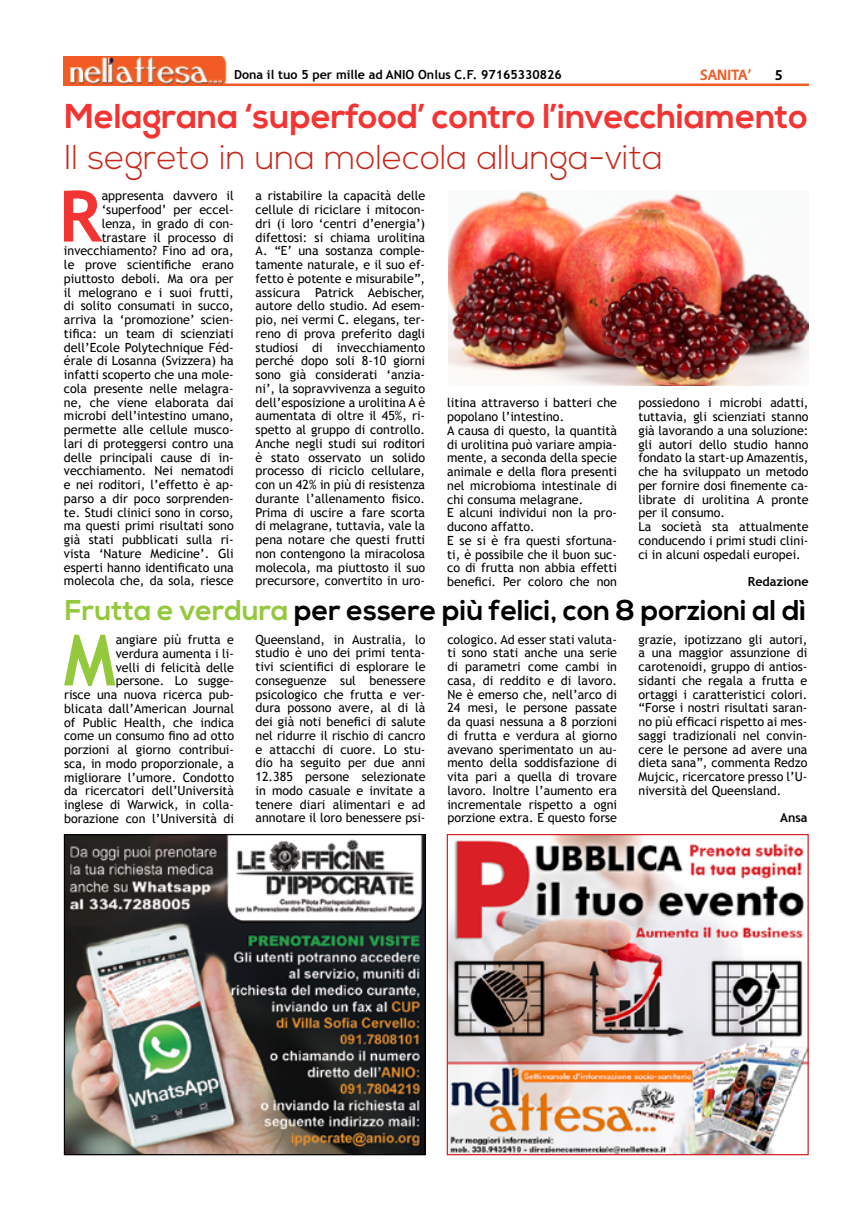
<style>
.page{position:relative;width:858px;height:1212px;background:#fff}
.page>*{position:absolute;margin:0;border:0;box-sizing:border-box;transform-origin:0 0}
.t1{font:700 70.88px "Trebuchet MS";color:#f23533}
.t2{font:700 70.88px "Trebuchet MS";color:#95c93d}
.t3{font:700 34.5px "Nexa";color:#f23533}
.t4{font:300 34.5px "Nexa";color:#c82418}
.t5{font:700 28.62px "Nexa";color:#000}
.t6{font:700 15px "Vegur";color:#f15a25}
.t7{font:700 15px "Vegur";color:#000}
.t8{font:12.62px/13.8px "Trebuchet MS";color:#000;text-align:justify}
.t9{font:700 12.62px "Trebuchet MS";color:#000}
.t10{font:700 12.5px "Trebuchet MS";color:#000}
.s1{color:#95c93d}
</style>
<div class="page">
<img style="left:64px;top:57px;width:744px;height:29px">
<img style="left:448px;top:836px;width:358px;height:317px">
<div style="left:446px;top:834px;width:362px;height:321px;border:1px solid #d2232a"></div>
<img style="left:449px;top:191px;width:359px;height:195px">
<img style="left:66px;top:836px;width:358px;height:317px">
<div style="left:64px;top:834px;width:362px;height:321px;border:1px solid #000"></div>
<p class="t10" style="left:234px;top:67px;width:329px">Dona il tuo 5 per mille ad ANIO Onlus C.F. 97165330826</p>
<p class="t6" style="left:700px;top:67px;width:53px">SANITA’</p>
<p class="t7" style="left:774px;top:67px;width:9px">5</p>
<h2 class="t3" style="left:65px;top:97px;width:745px">Melagrana ‘superfood’ contro l’invecchiamento</h2>
<h2 class="t4" style="left:65px;top:138px;width:599px">Il segreto in una molecola allunga-vita</h2>
<h1 class="t1" style="left:59px;top:172px;width:44px">R</h1>
<p class="t8" style="left:64px;top:189px;width:171px;text-align:right">appresenta davvero il ‘superfood’ per eccel-<br>lenza, in grado di con&shy;trastare il processo di invecchiamento? Fino ad ora, le prove scientifiche erano piuttosto deboli. Ma ora per il melograno e i suoi frutti, di solito consumati in succo, arriva la ‘promozione’ scien&shy;tifica: un team di scienziati dell’Ecole Polytechnique Féd&shy;érale di Losanna (Svizzera) ha infatti scoperto che una mole&shy;cola presente nelle melagra&shy;ne, che viene elaborata dai microbi dell’intestino umano, permette alle cellule musco&shy;lari di proteggersi contro una delle principali cause di in&shy;vecchiamento. Nei nematodi e nei roditori, l’effetto è ap&shy;parso a dir poco sorprenden&shy;te. Studi clinici sono in corso, ma questi primi risultati sono già stati pubblicati sulla ri&shy;vista ‘Nature Medicine’. Gli esperti hanno identificato una molecola che, da sola, riesce</p>
<p class="t8" style="left:256px;top:189px;width:171px">a ristabilire la capacità delle cellule di riciclare i mitocon&shy;dri (i loro ‘centri d’energia’) difettosi: si chiama urolitina A. “E’ una sostanza comple&shy;tamente naturale, e il suo ef&shy;fetto è potente e misurabile”, assicura Patrick Aebischer, autore dello studio. Ad esem&shy;pio, nei vermi C. elegans, ter&shy;reno di prova preferito dagli studiosi di invecchiamento perché dopo soli 8-10 giorni sono già considerati ‘anzia&shy;ni’, la sopravvivenza a seguito dell’esposizione a urolitina A è aumentata di oltre il 45%, ri&shy;spetto al gruppo di controllo.<br>Anche negli studi sui roditori è stato osservato un solido processo di riciclo cellulare, con un 42% in più di resistenza durante l’allenamento fisico.<br>Prima di uscire a fare scorta di melagrane, tuttavia, vale la pena notare che questi frutti non contengono la miracolosa molecola, ma piuttosto il suo precursore, convertito in uro-</p>
<p class="t8" style="left:447px;top:396px;width:171px;text-align:left">litina attraverso i batteri che popolano l’intestino.<br>A causa di questo, la quantità di urolitina può variare ampia&shy;mente, a seconda della specie animale e della flora presenti nel microbioma intestinale di chi consuma melagrane.<br>E alcuni individui non la pro&shy;ducono affatto.<br>E se si è fra questi sfortuna&shy;ti, è possibile che il buon suc&shy;co di frutta non abbia effetti benefici. Per coloro che non</p>
<p class="t8" style="left:638px;top:396px;width:172px;text-align:left">possiedono i microbi adatti, tuttavia, gli scienziati stanno già lavorando a una soluzione: gli autori dello studio hanno fondato la start-up Amazentis, che ha sviluppato un metodo per fornire dosi finemente ca&shy;librate di urolitina A pronte per il consumo.<br>La società sta attualmente conducendo i primi studi clini&shy;ci in alcuni ospedali europei.</p>
<p class="t9" style="left:747px;top:574px;width:62px">Redazione</p>
<h3 class="t5" style="left:65px;top:594px;width:742px"><span class="s1">Frutta e verdura</span> per essere più felici, con 8 porzioni al dì</h3>
<h1 class="t2" style="left:63px;top:616px;width:54px">M</h1>
<p class="t8" style="left:64px;top:633px;width:171px;text-align:right">angiare più frutta e<br>verdura aumenta i li-<br>velli di felicità delle persone. Lo sugge-<br>risce una nuova ricerca pub&shy;blicata dall’American Journal of Public Health, che indica come un consumo fino ad otto porzioni al giorno contribui&shy;sca, in modo proporzionale, a migliorare l’umore. Condotto da ricercatori dell’Università inglese di Warwick, in colla&shy;borazione con l’Università di</p>
<p class="t8" style="left:255px;top:632px;width:171px">Queensland, in Australia, lo studio è uno dei primi tenta&shy;tivi scientifici di esplorare le conseguenze sul benessere psicologico che frutta e ver&shy;dura possono avere, al di là dei già noti benefici di salute nel ridurre il rischio di cancro e attacchi di cuore. Lo stu&shy;dio ha seguito per due anni 12.385 persone selezionate in modo casuale e invitate a tenere diari alimentari e ad annotare il loro benessere psi-</p>
<p class="t8" style="left:447px;top:632px;width:171px">cologico. Ad esser stati valuta&shy;ti sono stati anche una serie di parametri come cambi in casa, di reddito e di lavoro.<br>Ne è emerso che, nell’arco di 24 mesi, le persone passate da quasi nessuna a 8 porzioni di frutta e verdura al giorno avevano sperimentato un au&shy;mento della soddisfazione di vita pari a quella di trovare lavoro. Inoltre l’aumento era incrementale rispetto a ogni porzione extra. E questo forse</p>
<p class="t8" style="left:638px;top:632px;width:170px">grazie, ipotizzano gli autori, a una maggior assunzione di carotenoidi, gruppo di antios&shy;sidanti che regala a frutta e ortaggi i caratteristici colori. “Forse i nostri risultati saran&shy;no più efficaci rispetto ai mes&shy;saggi tradizionali nel convin&shy;cere le persone ad avere una dieta sana”, commenta Redzo Mujcic, ricercatore presso l’U&shy;niversità del Queensland.</p>
<p class="t9" style="left:780px;top:810px;width:29px">Ansa</p>
</div>
